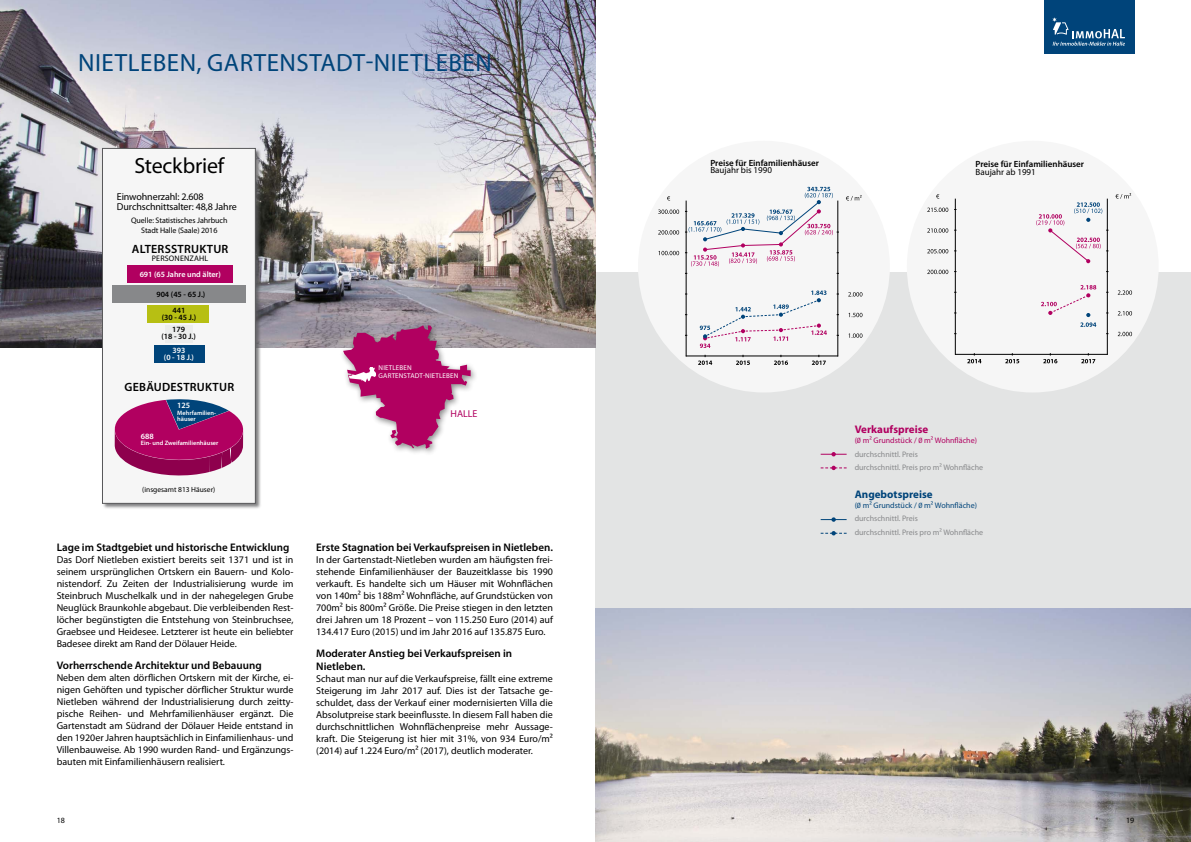
<style>
.page{position:relative;width:1191px;height:842px;background:#fff}
.page>*{position:absolute;margin:0;border:0;box-sizing:border-box;transform-origin:0 0}
.t1{font:25px "Myriad Pro";letter-spacing:.02em;color:#00447a}
.t2{font:22px "Myriad Pro";letter-spacing:-.01em;color:#000}
.t3{font:600 12px "Myriad Pro";letter-spacing:.02em;color:#000}
.t4{font:600 11px/13.2px "Myriad Pro";color:#000}
.t5{font:700 11px "Myriad Pro";color:#b10060}
.t6{font:700 11px "Myriad Pro";color:#00447a}
.t7{font:10px/12px "Myriad Pro";color:#000;text-align:justify}
.t8{font:10px "Myriad Pro";color:#b10060}
.t9{font:600 9px "Myriad Pro";color:#000}
.t10{font:9px "Myriad Pro";color:#000}
.t11{font:600 8.1px "Myriad Pro";color:#fff}
.t12{font:8px/13.7px "Myriad Pro";color:#87888a}
.t13{font:8px/10px "Myriad Pro";letter-spacing:-.01em;color:#000;text-align:center}
.t14{font:600 8px/7px "Myriad Pro";color:#000;text-align:center}
.t15{font:600 8px/7px "Myriad Pro";color:#fff;text-align:center}
.t16{font:8px "Myriad Pro";color:#b10060}
.t17{font:8px "Myriad Pro";color:#00447a}
.t18{font:8px "Myriad Pro";letter-spacing:.02em;color:#000}
.t19{font:7.5px "Myriad Pro";color:#000}
.t20{font:7px/8.4px "Myriad Pro";letter-spacing:.02em;color:#fff}
.t21{font:600 6.3px/6.3px "Myriad Pro";color:#fff}
</style>
<div class="page">
<div style="left:595px;top:272px;width:596px;height:570px;background:#e3e4e4"></div>
<img style="left:0;top:0;width:595px;height:347px">
<img style="left:595px;top:608px;width:596px;height:234px">
<div style="left:638px;top:141px;width:252px;height:251px;background:#f6f6f6;border-radius:50%"></div>
<div style="left:907px;top:141px;width:251px;height:251px;background:#f6f6f6;border-radius:50%"></div>
<svg style="left:820px;top:452px;width:26px;height:4px"></svg>
<svg style="left:820px;top:466px;width:26px;height:4px"></svg>
<svg style="left:820px;top:517px;width:26px;height:5px"></svg>
<svg style="left:820px;top:531px;width:26px;height:4px"></svg>
<div style="left:102px;top:148px;width:159px;height:362px;background:#58585a;opacity:.75"></div>
<div style="left:102px;top:148px;width:153px;height:355px;background:#f6f6f6;border:1px solid #58585a"></div>
<div style="left:127px;top:265px;width:105px;height:18px;background:#b10060"></div>
<div style="left:112px;top:285px;width:134px;height:18px;background:#87888a"></div>
<div style="left:147px;top:305px;width:62px;height:18px;background:#b7bf13"></div>
<div style="left:165px;top:325px;width:28px;height:17px;background:#eceded"></div>
<div style="left:154px;top:345px;width:50px;height:17px;background:#00447a"></div>
<svg style="left:114px;top:399px;width:130px;height:77px"></svg>
<div style="left:338px;top:321px;width:139px;height:135px;background:#000;opacity:.46"></div>
<svg style="left:343px;top:325px;width:128px;height:124px"></svg>
<div style="left:1044px;top:0;width:90px;height:54px;background:#00447a"></div>
<svg style="left:1052px;top:17px;width:73px;height:29px"></svg>
<hr style="left:686px;top:356px;width:151px;height:1px;background:#000">
<hr style="left:686px;top:201px;width:1px;height:155px;background:#000">
<hr style="left:837px;top:201px;width:1px;height:155px;background:#000">
<svg style="left:848px;top:333px;width:14px;height:5px"></svg>
<svg style="left:658px;top:251px;width:21px;height:4px"></svg>
<svg style="left:848px;top:313px;width:14px;height:4px"></svg>
<svg style="left:658px;top:230px;width:21px;height:5px"></svg>
<svg style="left:848px;top:292px;width:14px;height:5px"></svg>
<svg style="left:658px;top:210px;width:21px;height:4px"></svg>
<svg style="left:846px;top:195px;width:15px;height:6px"></svg>
<svg style="left:698px;top:355px;width:14px;height:10px"></svg>
<svg style="left:736px;top:355px;width:14px;height:10px"></svg>
<svg style="left:774px;top:355px;width:14px;height:10px"></svg>
<svg style="left:812px;top:355px;width:14px;height:10px"></svg>
<svg style="left:685px;top:187px;width:154px;height:80px"></svg>
<svg style="left:699px;top:290px;width:128px;height:58px"></svg>
<hr style="left:955px;top:354px;width:152px;height:1px;background:#000">
<hr style="left:955px;top:199px;width:1px;height:155px;background:#000">
<hr style="left:1107px;top:199px;width:1px;height:155px;background:#000">
<svg style="left:1117px;top:332px;width:15px;height:4px"></svg>
<svg style="left:927px;top:249px;width:21px;height:4px"></svg>
<svg style="left:927px;top:270px;width:21px;height:4px"></svg>
<svg style="left:1118px;top:311px;width:14px;height:4px"></svg>
<svg style="left:927px;top:228px;width:21px;height:5px"></svg>
<svg style="left:1117px;top:290px;width:15px;height:5px"></svg>
<svg style="left:927px;top:208px;width:21px;height:4px"></svg>
<svg style="left:936px;top:194px;width:3px;height:5px"></svg>
<svg style="left:1115px;top:193px;width:16px;height:6px"></svg>
<svg style="left:967px;top:353px;width:14px;height:10px"></svg>
<svg style="left:1005px;top:353px;width:14px;height:10px"></svg>
<svg style="left:1043px;top:353px;width:14px;height:10px"></svg>
<svg style="left:1081px;top:353px;width:14px;height:10px"></svg>
<svg style="left:1036px;top:202px;width:72px;height:61px"></svg>
<svg style="left:1041px;top:285px;width:55px;height:42px"></svg>
<h1 class="t1" style="left:78px;top:47px;width:415px">nietleben, gartenstadt-nietleben</h1>
<h2 class="t2" style="left:134px;top:152px;width:91px">Steckbrief</h2>
<p class="t7" style="left:117px;top:192px;width:121px;line-height:10px">Einwohnerzahl: 2.608<br>Durchschnittsalter: 48,8 Jahre</p>
<p class="t13" style="left:131px;top:215px;width:98px">Quelle: Statistisches Jahrbuch<br>Stadt Halle (Saale) 2016</p>
<p class="t3" style="left:132px;top:241px;width:98px">Altersstruktur</p>
<p class="t18" style="left:152px;top:253px;width:58px">Personenzahl</p>
<p class="t15" style="left:140px;top:271px;width:83px">691 (65 Jahre und älter)</p>
<p class="t14" style="left:156px;top:291px;width:50px">904 (45 - 65 J.)</p>
<p class="t14" style="left:162px;top:307px;width:36px">441<br>(30 - 45 J.)</p>
<p class="t14" style="left:161px;top:326px;width:36px">179<br>(18 - 30 J.)</p>
<p class="t15" style="left:164px;top:346px;width:32px">393<br>(0 - 18 J.)</p>
<p class="t3" style="left:125px;top:379px;width:111px">Gebäudestruktur</p>
<p class="t11" style="left:177px;top:400px;width:15px">125</p>
<p class="t21" style="left:177px;top:409px;width:40px">Mehrfamilien&shy;häuser</p>
<p class="t11" style="left:141px;top:431px;width:15px">688</p>
<p class="t21" style="left:141px;top:439px;width:79px">Ein- und Zweifamilienhäuser</p>
<p class="t19" style="left:142px;top:485px;width:74px">(insgesamt 813 Häuser)</p>
<p class="t4" style="left:57px;top:541px;width:234px">Lage im Stadtgebiet und historische Entwicklung</p>
<p class="t7" style="left:57px;top:554px;width:238px">Das Dorf N ietleben existiert bereits seit 1371 und ist in seinem ursprünglichen Ortskern ein Bauern- und Kolo&shy;nistendorf. Zu Zeiten der I ndustrialisierung wurde im Steinbruch Muschelkalk und in der nahegelegen Grube Neuglück Braunkohle abgebaut. Die verbleibenden Rest&shy;löcher begünstigten die Entstehung von Steinbruchsee, Graebsee und Heidesee. Letzterer ist heute ein beliebter Badesee direkt am Rand der Dölauer Heide.</p>
<p class="t4" style="left:57px;top:658px;width:206px">Vorherrschende Architektur und Bebauung</p>
<p class="t7" style="left:57px;top:671px;width:238px">Neben dem alten dörflichen Ortskern mit der Kirche, ei&shy;nigen Gehöften und typischer dörflicher Struktur wurde N ietleben während der I ndustrialisierung durch zeitty&shy;pische Reihen- und Mehrfamilienhäuser ergänzt. Die Gartenstadt am Südrand der Dölauer Heide entstand in den 1920er Jahren hauptsächlich in Einfamilienhaus- und Villenbauweise. Ab 1990 wurden Rand- und Ergänzungs&shy;bauten mit Einfamilienhäusern realisiert.</p>
<p class="t20" style="left:379px;top:363px;width:81px">nietleben gartenstadt-nietleben</p>
<p class="t8" style="left:450px;top:408px;width:28px">HALLE</p>
<p class="t4" style="left:316px;top:541px;width:238px">Erste Stagnation bei Verkaufspreisen in Nietleben.</p>
<p class="t7" style="left:316px;top:554px;width:238px">I n der Gartenstadt-N ietleben wurden am häufigsten frei&shy;stehende Einfamilienhäuser der Bauzeitklasse bis 1990 verkauft. Es handelte sich um Häuser mit Wohnflächen von 140m² bis 188m² Wohnfläche, auf Grundstücken von 700m² bis 800m² Größe. Die Preise stiegen in den letzten drei Jahren um 18 Prozent – von 115.250 Euro (2014) auf 134.417 Euro (2015) und im Jahr 2016 auf 135.875 Euro.</p>
<p class="t4" style="left:316px;top:646px;width:198px">Moderater Anstieg bei Verkaufspreisen in<br>Nietleben.</p>
<p class="t7" style="left:316px;top:672px;width:238px">Schaut man nur auf die Verkaufspreise, fällt eine extreme Steigerung im Jahr 2017 auf. Dies ist der Tatsache ge&shy;schuldet, dass der Verkauf einer modernisierten Villa die Absolutpreise stark beeinflusste. I n diesem Fall haben die durchschnittlichen Wohnflächenpreise mehr Aussage&shy;kraft. Die Steigerung ist hier mit 31%, von 934 Euro/m² (2014) auf 1.224 Euro/m² (2017), deutlich moderater.</p>
<p class="t9" style="left:710px;top:157px;width:110px">Preise für Einfamilienhäuser</p>
<p class="t10" style="left:710px;top:164px;width:63px">Baujahr bis 1990</p>
<p class="t9" style="left:975px;top:159px;width:110px">Preise für Einfamilienhäuser</p>
<p class="t10" style="left:975px;top:166px;width:62px">Baujahr ab 1991</p>
<p class="t5" style="left:854px;top:422px;width:75px">Verkaufspreise</p>
<p class="t16" style="left:854px;top:435px;width:124px">(0 m² Grundstück / 0 m² Wohnfläche)</p>
<p class="t12" style="left:854px;top:447px;width:130px">durchschnittl. Preis<br>durchschnittl. Preis pro m² Wohnfläche</p>
<p class="t6" style="left:854px;top:487px;width:80px">Angebotspreise</p>
<p class="t17" style="left:854px;top:500px;width:124px">(0 m² Grundstück / 0 m² Wohnfläche)</p>
<p class="t12" style="left:854px;top:512px;width:130px">durchschnittl. Preis<br>durchschnittl. Preis pro m² Wohnfläche</p>
<p class="t13" style="left:57px;top:815px;width:10px">18</p>
<p class="t13" style="left:1126px;top:815px;width:10px">19</p>
</div>
